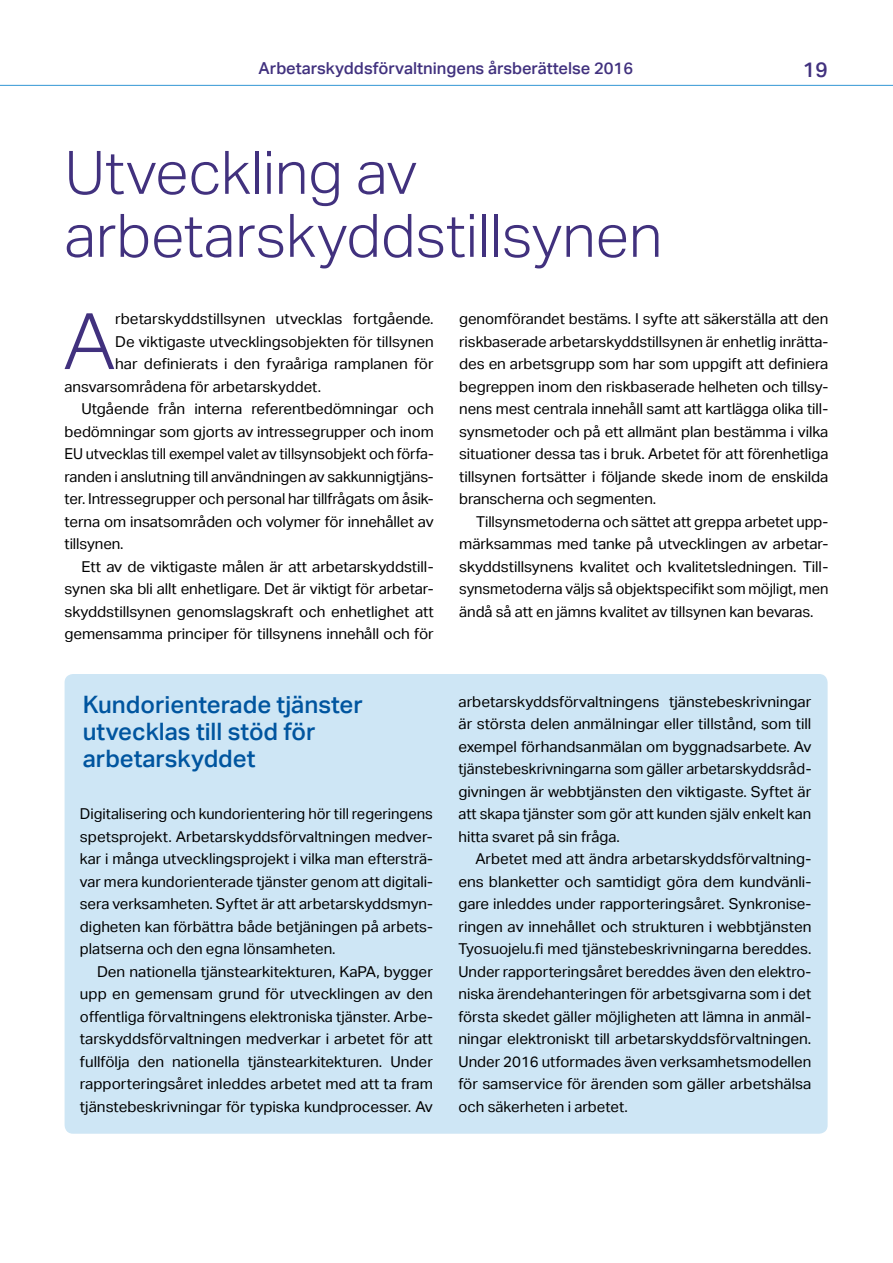
<style>
.page{position:relative;width:893px;height:1263px;background:#fff}
.page>*{position:absolute;margin:0;border:0;box-sizing:border-box;transform-origin:0 0}
.Alkuleipis_anfangi3{font:300 78px "Aktiv Grotesk";color:#41317e}
.Otsikko_28pt{font:300 60px/63px "Aktiv Grotesk";letter-spacing:-.005em;color:#41317e}
.Väliotsikko_toinen_t{font:500 24px/27px "Aktiv Grotesk";color:#00559f}
.t1{font:500 21px "Aktiv Grotesk";color:#41317e}
.t2{font:500 16.5px "Aktiv Grotesk";color:#41317e}
.Leipis{font:15px/22.5px "Aktiv Grotesk";letter-spacing:-.005em;color:#000;text-align:justify}
.Alkuleipis{font:15px/22.5px "Aktiv Grotesk";color:#000;text-align:justify}
.Alkuleipis_anfangi3-2{font:15px "Aktiv Grotesk";color:#000}
</style>
<div class="page">
<hr style="left:0;top:85px;width:893px;height:1px;background:#3c9bd6">
<div style="left:65px;top:674px;width:763px;height:460px;background:#cee6f5;border-radius:9px"></div>
<p class="t2" style="left:259px;top:59px;width:376px">Arbetarskyddsförvaltningens årsberättelse 2016</p>
<h3 class="t1" style="left:803px;top:58px;width:26px">19</h3>
<h2 class="Otsikko_28pt" style="left:65px;top:142px;width:599px">Utveckling av arbetarskyddstillsynen</h2>
<p class="Alkuleipis_anfangi3" style="left:64px;top:296px;width:53px">A</p>
<p class="Alkuleipis_anfangi3-2" style="left:115px;top:310px;width:320px">rbetarskyddstillsynen utvecklas fortgående.</p>
<p class="Alkuleipis_anfangi3-2" style="left:115px;top:333px;width:320px">De viktigaste utvecklingsobjekten för tillsynen</p>
<p class="Alkuleipis_anfangi3-2" style="left:115px;top:355px;width:320px">har definierats i den fyraåriga ramplanen för</p>
<p class="Alkuleipis_anfangi3-2" style="left:65px;top:378px;width:258px">ansvarsområdena för arbetarskyddet.</p>
<p class="Leipis" style="left:65px;top:398px;width:371px;text-indent:17px">Utgående från interna referentbedömningar och bedömningar som gjorts av intressegrupper och inom EU utvecklas till exempel valet av tillsynsobjekt och förfa&shy;randen i anslutning till användningen av sakkunnigtjäns&shy;ter. Intressegrupper och personal har tillfrågats om åsik&shy;terna om insatsområden och volymer för innehållet av tillsynen.</p>
<p class="Leipis" style="left:65px;top:555px;width:371px;text-indent:17px">Ett av de viktigaste målen är att arbetarskyddstill&shy;synen ska bli allt enhetligare. Det är viktigt för arbetar&shy;skyddstillsynen genomslagskraft och enhetlighet att gemensamma principer för tillsynens innehåll och för</p>
<h4 class="Väliotsikko_toinen_t" style="left:83px;top:691px;width:282px">Kundorienterade tjänster utvecklas till stöd för arbetarskyddet</h4>
<p class="Alkuleipis" style="left:80px;top:803px;width:354px">Digitalisering och kundorientering hör till regeringens spetsprojekt. Arbetarskyddsförvaltningen medver&shy;kar i många utvecklingsprojekt i vilka man eftersträ&shy;var mera kundorienterade tjänster genom att digitali&shy;sera verksamheten. Syftet är att arbetarskyddsmyn&shy;digheten kan förbättra både betjäningen på arbets&shy;platserna och den egna lönsamheten.</p>
<p class="Leipis" style="left:80px;top:960px;width:354px;text-indent:17px">Den nationella tjänstearkitekturen, KaPA, bygger upp en gemensam grund för utvecklingen av den offentliga förvaltningens elektroniska tjänster. Arbe&shy;tarskyddsförvaltningen medverkar i arbetet för att fullfölja den nationella tjänstearkitekturen. Under rapporteringsåret inleddes arbetet med att ta fram tjänstebeskrivningar för typiska kundprocesser. Av</p>
<p class="Leipis" style="left:459px;top:308px;width:371px">genomförandet bestäms. I syfte att säkerställa att den riskbaserade arbetarskyddstillsynen är enhetlig inrätta&shy;des en arbetsgrupp som har som uppgift att definiera begreppen inom den riskbaserade helheten och tillsy&shy;nens mest centrala innehåll samt att kartlägga olika till&shy;synsmetoder och på ett allmänt plan bestämma i vilka situationer dessa tas i bruk. Arbetet för att förenhetliga tillsynen fortsätter i följande skede inom de enskilda branscherna och segmenten.</p>
<p class="Leipis" style="left:459px;top:510px;width:371px;text-indent:17px">Tillsynsmetoderna och sättet att greppa arbetet upp&shy;märksammas med tanke på utvecklingen av arbetar&shy;skyddstillsynens kvalitet och kvalitetsledningen. Till&shy;synsmetoderna väljs så objektspecifikt som möjligt, men ändå så att en jämns kvalitet av tillsynen kan bevaras.</p>
<p class="Leipis" style="left:458px;top:690px;width:354px">arbetarskyddsförvaltningens tjänstebeskrivningar är största delen anmälningar eller tillstånd, som till exempel förhandsanmälan om byggnadsarbete. Av tjänstebeskrivningarna som gäller arbetarskyddsråd&shy;givningen är webbtjänsten den viktigaste. Syftet är att skapa tjänster som gör att kunden själv enkelt kan hitta svaret på sin fråga.</p>
<p class="Leipis" style="left:458px;top:848px;width:354px;text-indent:17px">Arbetet med att ändra arbetarskyddsförvaltning&shy;ens blanketter och samtidigt göra dem kundvänli&shy;gare inleddes under rapporteringsåret. Synkronise&shy;ringen av innehållet och strukturen i webbtjänsten Tyosuojelu.fi med tjänstebeskrivningarna bereddes.<br>Under rapporteringsåret bereddes även den elektro&shy;niska ärendehanteringen för arbetsgivarna som i det första skedet gäller möjligheten att lämna in anmäl&shy;ningar elektroniskt till arbetarskyddsförvaltningen.<br>Under 2016 utformades även verksamhetsmodellen för samservice för ärenden som gäller arbetshälsa och säkerheten i arbetet.</p>
</div>
